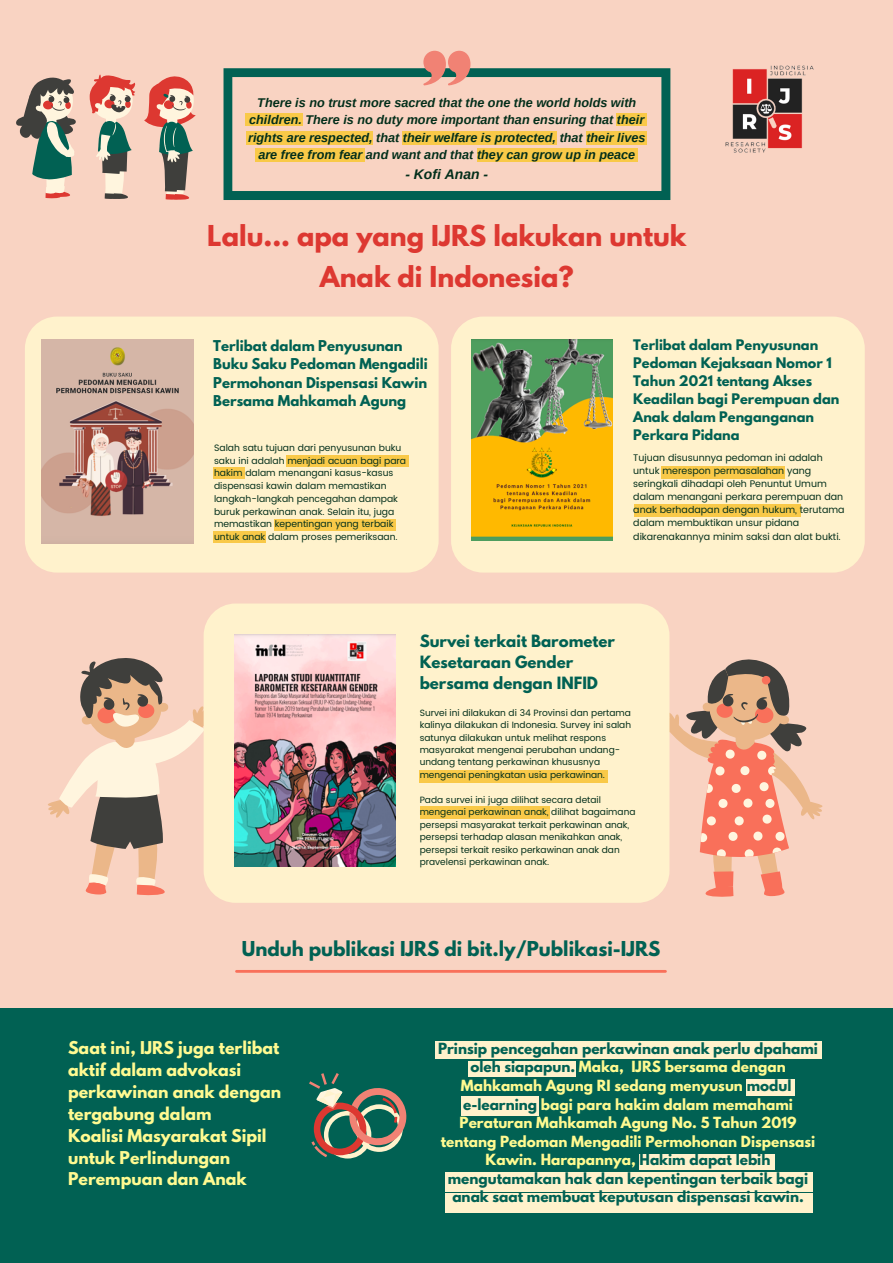
<style>
.page{position:relative;width:893px;height:1263px;background:#f9d3c2}
.page>*{position:absolute;margin:0;border:0;box-sizing:border-box;transform-origin:0 0}
.t1{font:700 25.5px "League Spartan";color:#dd3831}
.t2{font:700 18.23px "League Spartan";color:#016153}
.t3{font:700 15.67px/21.8px "League Spartan";color:#fffa91}
.t4{font:700 15px/20.9px "League Spartan";color:#016153}
.t5{font:italic 700 13.95px "Arimo";color:#022e1a}
.t6{font:700 13.65px/18.6px "League Spartan";color:#fffa91;text-align:center}
.t7{font:700 13.65px/18.6px "League Spartan";color:#016153;text-align:center}
.t8{font:700 13.27px/18.5px "League Spartan";color:#016153}
.t9{font:700 12.9px/18px "League Spartan";color:#016153}
.t10{font:italic 700 12.67px/17.5px "Arimo";color:#022e1a;text-align:center}
.t11{font:9.6px/13px "Poppins";color:#022e1a}
.t12{font:9.3px/12.8px "Poppins";color:#022e1a}
.t13{font:9.07px/12.5px "Poppins";color:#022e1a}
.s1{color:#fffa91}
.s2{color:#016153}
</style>
<div class="page">
<img style="left:725px;top:65px;width:89px;height:88px">
<svg style="left:144px;top:76px;width:52px;height:124px"></svg>
<svg style="left:90px;top:74px;width:46px;height:125px"></svg>
<svg style="left:16px;top:77px;width:60px;height:122px"></svg>
<svg style="left:223px;top:68px;width:447px;height:132px"></svg>
<svg style="left:423px;top:51px;width:47px;height:35px"></svg>
<div style="left:25px;top:317px;width:413px;height:256px;background:#fff2cc;border-radius:32px"></div>
<img style="left:41px;top:339px;width:152px;height:204px">
<div style="left:451px;top:317px;width:413px;height:256px;background:#fff2cc;border-radius:32px"></div>
<div style="left:633px;top:504px;width:167px;height:12px;background:#f9c948"></div>
<div style="left:661px;top:466px;width:124px;height:12px;background:#f9c948"></div>
<img style="left:471px;top:339px;width:141px;height:202px">
<svg style="left:48px;top:656px;width:163px;height:240px"></svg>
<svg style="left:662px;top:653px;width:161px;height:244px"></svg>
<div style="left:204px;top:603px;width:465px;height:300px;background:#fff2cc;border-radius:32px"></div>
<img style="left:234px;top:634px;width:162px;height:232px">
<div style="left:0;top:1008px;width:893px;height:255px;background:#016153"></div>
<svg style="left:309px;top:1073px;width:97px;height:85px"></svg>
<div style="left:445px;top:1172px;width:367px;height:19px;background:#fff2cc"></div>
<div style="left:468px;top:1061px;width:108px;height:16px;background:#fff2cc"></div>
<div style="left:435px;top:1041px;width:386px;height:17px;background:#fff2cc"></div>
<div style="left:745px;top:1079px;width:49px;height:17px;background:#fff2cc"></div>
<div style="left:639px;top:1154px;width:135px;height:16px;background:#fff2cc"></div>
<div style="left:461px;top:1096px;width:78px;height:20px;background:#fff2cc"></div>
<div style="left:445px;top:1193px;width:367px;height:19px;background:#fff2cc"></div>
<hr style="left:236px;top:970px;width:429px;height:3px;background:#f9705a">
<div style="left:420px;top:807px;width:129px;height:12px;background:#f9c948"></div>
<div style="left:419px;top:770px;width:189px;height:13px;background:#f9c948"></div>
<div style="left:286px;top:455px;width:122px;height:12px;background:#f9c948"></div>
<div style="left:213px;top:467px;width:31px;height:12px;background:#f9c948"></div>
<div style="left:274px;top:519px;width:122px;height:12px;background:#f9c948"></div>
<div style="left:213px;top:531px;width:52px;height:11px;background:#f9c948"></div>
<p class="t10" style="left:248px;top:93px;width:399px">There is no trust more sacred that the one the world holds with children. There is no duty more important than ensuring that their rights are respected, that their welfare is protected, that their lives are free from fear and want and that they can grow up in peace</p>
<p class="t5" style="left:405px;top:166px;width:84px">- Kofi Anan -</p>
<p class="t1" style="left:207px;top:223px;width:480px">Lalu... apa yang IJRS lakukan untuk</p>
<p class="t1" style="left:320px;top:264px;width:255px">Anak di Indonesia?</p>
<p class="t8" style="left:213px;top:338px;width:216px">Terlibat dalam Penyusunan<br>Buku Saku Pedoman Mengadili<br>Permohonan Dispensasi Kawin<br>Bersama Mahkamah Agung</p>
<p class="t12" style="left:214px;top:441px;width:194px">Salah satu tujuan dari penyusunan buku saku ini adalah menjadi acuan bagi para hakim dalam menangani kasus-kasus dispensasi kawin dalam memastikan langkah-langkah pencegahan dampak buruk perkawinan anak. Selain itu, juga memastikan kepentingan yang terbaik untuk anak dalam proses pemeriksaan.</p>
<p class="t9" style="left:633px;top:338px;width:208px">Terlibat dalam Penyusunan<br>Pedoman Kejaksaan Nomor 1<br>Tahun 2021 tentang Akses<br>Keadilan bagi Perempuan dan<br>Anak dalam Penganganan<br>Perkara Pidana</p>
<p class="t11" style="left:633px;top:451px;width:213px">Tujuan disusunnya pedoman ini adalah untuk merespon permasalahan yang seringkali dihadapi oleh Penuntut Umum dalam menangani perkara perempuan dan anak berhadapan dengan hukum, terutama dalam membuktikan unsur pidana dikarenakannya minim saksi dan alat bukti.</p>
<p class="t4" style="left:420px;top:632px;width:197px">Survei terkait Barometer<br>Kesetaraan Gender bersama dengan INFID</p>
<p class="t13" style="left:420px;top:706px;width:213px">Survei ini dilakukan di 34 Provinsi dan pertama kalinya dilakukan di Indonesia. Survey ini salah satunya dilakukan untuk melihat respons masyarakat mengenai perubahan undang&shy;undang tentang perkawinan khususnya mengenai peningkatan usia perkawinan.</p>
<p class="t13" style="left:420px;top:793px;width:217px">Pada survei ini juga dilihat secara detail mengenai perkawinan anak, dilihat bagaimana persepsi masyarakat terkait perkawinan anak, persepsi terhadap alasan menikahkan anak, persepsi terkait resiko perkawinan anak dan pravelensi perkawinan anak.</p>
<p class="t2" style="left:242px;top:940px;width:420px">Unduh publikasi IJRS di bit.ly/Publikasi-IJRS</p>
<p class="t3" style="left:68px;top:1039px;width:215px">Saat ini, IJRS juga terlibat aktif dalam advokasi perkawinan anak dengan tergabung dalam</p>
<p class="t3" style="left:68px;top:1126px;width:200px">Koalisi Masyarakat Sipil untuk Perlindungan<br>Perempuan dan Anak</p>
<p class="t7" style="left:438px;top:1041px;width:381px">Prinsip pencegahan perkawinan anak perlu dpahami oleh siapapun. <span class="s1">Maka, IJRS bersama dengan<br>Mahkamah Agung RI sedang menyusun</span> modul</p>
<p class="t6" style="left:441px;top:1096px;width:376px"><span class="s2">e-learning</span> bagi para hakim dalam memahami Peraturan Mahkamah Agung No. 5 Tahun 2019 tentang Pedoman Mengadili Permohonan Dispensasi Kawin. Harapannya, <span class="s2">Hakim dapat lebih mengutamakan hak dan kepentingan terbaik bagi anak saat membuat keputusan dispensasi kawin.</span></p>
</div>
